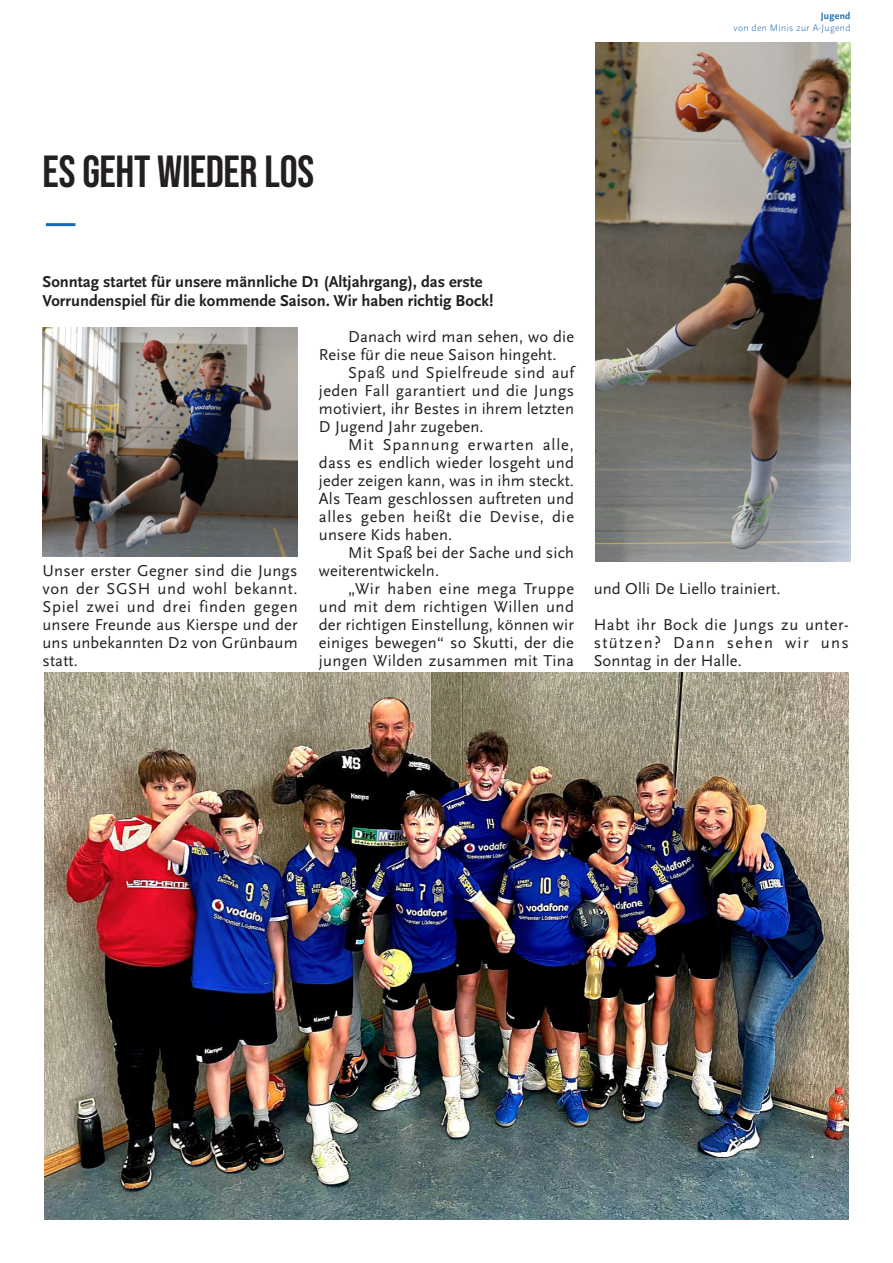
<style>
.page{position:relative;width:893px;height:1263px;background:#fff}
.page>*{position:absolute;margin:0;border:0;box-sizing:border-box;transform-origin:0 0}
.t1{font:45px "Bebas Neue";letter-spacing:-.01em;color:#231f20}
.Copy{font:16.5px/18px "Scala Sans Pro";letter-spacing:.01em;color:#231f20;text-align:justify}
.t2{font:700 16.5px/18.1px "Scala Sans Pro";color:#231f20}
.t3{font:300 9.75px "Scala Sans";letter-spacing:.03em;color:#166ab3}
.t4{font:700 9.75px "Scala Sans";letter-spacing:.03em;color:#166ab3}
</style>
<div class="page">
<hr style="left:46px;top:223px;width:29px;height:3px;background:#166ab3">
<img style="left:595px;top:43px;width:255px;height:518px">
<img style="left:44px;top:673px;width:805px;height:546px">
<img style="left:43px;top:327px;width:255px;height:229px">
<p class="t1" style="left:43px;top:146px;width:273px">ES GEHT WIEDER LOS</p>
<p class="t2" style="left:43px;top:273px;width:452px">Sonntag startet für unsere männliche D1 (Altjahrgang), das erste<br>Vorrundenspiel für die kommende Saison. Wir haben richtig Bock!</p>
<p class="t4" style="left:821px;top:10px;width:31px">Jugend</p>
<p class="t3" style="left:733px;top:22px;width:118px">von den Minis zur A-Jugend</p>
<p class="Copy" style="left:43px;top:562px;width:257px">Unser erster Gegner sind die Jungs von der SGSH und wohl bekannt.<br>Spiel zwei und drei finden gegen unsere Freunde aus Kierspe und der uns unbekannten D2 von Grünbaum statt.</p>
<p class="Copy" style="left:319px;top:328px;width:257px;text-indent:29px">Danach wird man sehen, wo die<br>Reise für die neue Saison hingeht.</p>
<p class="Copy" style="left:319px;top:364px;width:257px;text-indent:29px">Spaß und Spielfreude sind auf jeden Fall garantiert und die Jungs motiviert, ihr Bestes in ihrem letzten D Jugend Jahr zugeben.</p>
<p class="Copy" style="left:319px;top:436px;width:257px;text-indent:29px">Mit Spannung erwarten alle, dass es endlich wieder losgeht und jeder zeigen kann, was in ihm steckt.<br>Als Team geschlossen auftreten und alles geben heißt die Devise, die unsere Kids haben.</p>
<p class="Copy" style="left:319px;top:544px;width:257px;text-indent:29px">Mit Spaß bei der Sache und sich weiterentwickeln.</p>
<p class="Copy" style="left:319px;top:580px;width:257px;text-indent:29px">„Wir haben eine mega Truppe und mit dem richtigen Willen und der richtigen Einstellung, können wir einiges bewegen“ so Skutti, der die jungen Wilden zusammen mit Tina</p>
<p class="Copy" style="left:594px;top:580px;width:188px">und Olli De Liello trainiert.</p>
<p class="Copy" style="left:594px;top:616px;width:257px">Habt ihr Bock die Jungs zu unter&shy;stützen? Dann sehen wir uns Sonntag in der Halle.</p>
</div>
